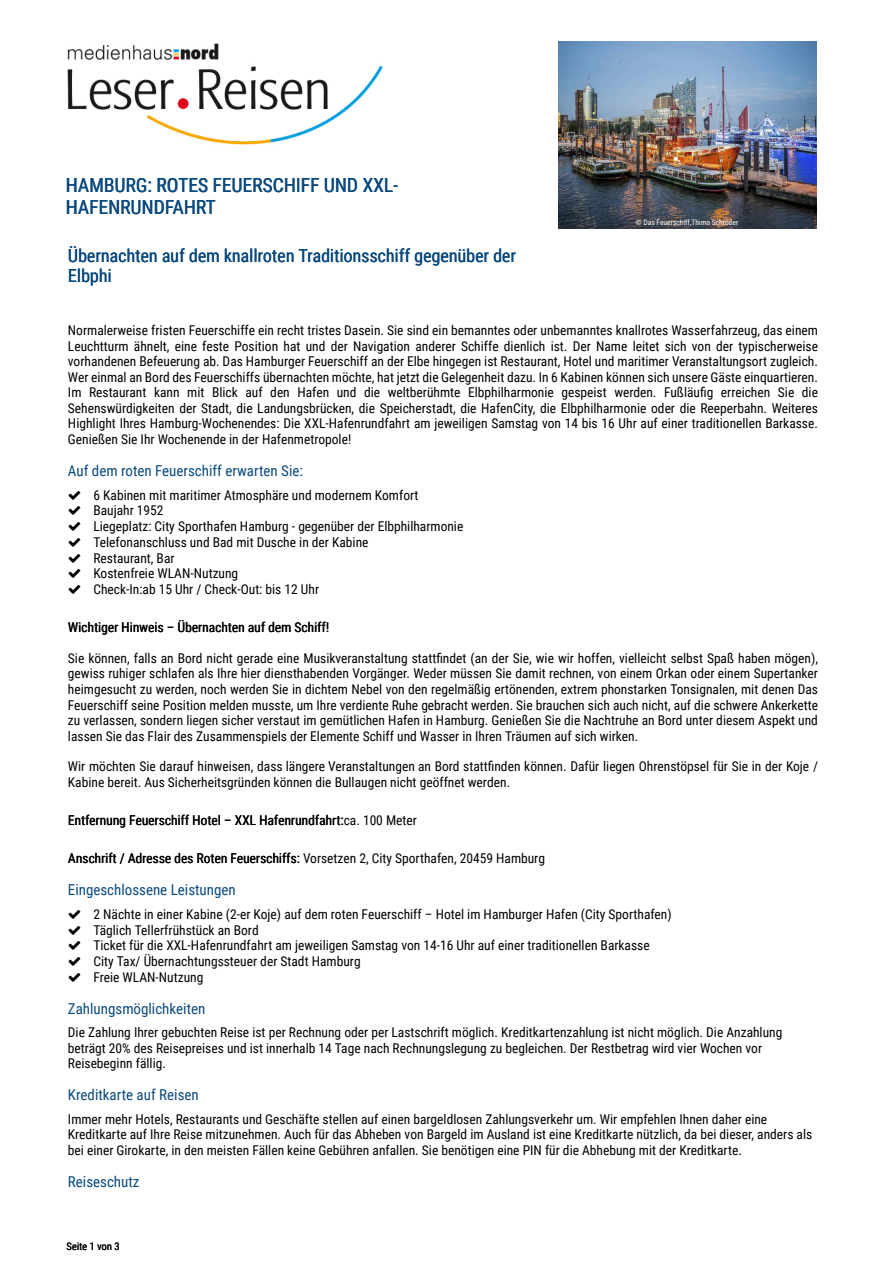
<style>
.page{position:relative;width:893px;height:1263px;background:#fff}
.page>*{position:absolute;margin:0;border:0;box-sizing:border-box;transform-origin:0 0}
.t1{font:19.5px/22.5px "Roboto Condensed";color:#0a4a7e}
.t2{font:18px/20.7px "Roboto Condensed";color:#0a4a7e}
.t3{font:15px "Roboto Condensed";color:#0a4a7e}
.t4{font:13.5px/15.6px "Roboto Condensed";color:#000}
.t5{font:10.5px "Roboto Condensed";color:#000}
.t6{font:7.5px "Roboto Condensed";color:#fff}
</style>
<div class="page">
<img style="left:67px;top:43px;width:316px;height:102px">
<img style="left:558px;top:41px;width:258px;height:188px">
<h1 class="t1" style="left:66px;top:175px;width:334px">HAMBURG: ROTES FEUERSCHIFF UND XXL-<br>HAFENRUNDFAHRT</h1>
<p class="t6" style="left:636px;top:219px;width:104px">© Das Feuerschiff,Thimo Schröder</p>
<h2 class="t2" style="left:68px;top:246px;width:450px">Übernachten auf dem knallroten Traditionsschiff gegenüber der<br>Elbphi</h2>
<p class="t4" style="left:68px;top:324px;width:752px;text-align:justify">Normalerweise fristen Feuerschiffe ein recht tristes Dasein. Sie sind ein bemanntes oder unbemanntes knallrotes Wasserfahrzeug, das einem Leuchtturm ähnelt, eine feste Position hat und der Navigation anderer Schiffe dienlich ist. Der Name leitet sich von der typischerweise vorhandenen Befeuerung ab. Das Hamburger Feuerschiff an der Elbe hingegen ist Restaurant, Hotel und maritimer Veranstaltungsort zugleich.<br>Wer einmal an Bord des Feuerschiffs übernachten möchte, hat jetzt die Gelegenheit dazu. In 6 Kabinen können sich unsere Gäste einquartieren.<br>Im Restaurant kann mit Blick auf den Hafen und die weltberühmte Elbphilharmonie gespeist werden. Fußläufig erreichen Sie die Sehenswürdigkeiten der Stadt, die Landungsbrücken, die Speicherstadt, die HafenCity, die Elbphilharmonie oder die Reeperbahn. Weiteres Highlight Ihres Hamburg-Wochenendes: Die XXL-Hafenrundfahrt am jeweiligen Samstag von 14 bis 16 Uhr auf einer traditionellen Barkasse.<br>Genießen Sie Ihr Wochenende in der Hafenmetropole!</p>
<p class="t3" style="left:68px;top:464px;width:236px">Auf dem roten Feuerschiff erwarten Sie:</p>
<p class="t4" style="left:93px;top:488px;width:371px">6 Kabinen mit maritimer Atmosphäre und modernem Komfort<br>Baujahr 1952<br>Liegeplatz: City Sporthafen Hamburg - gegenüber der Elbphilharmonie Telefonanschluss und Bad mit Dusche in der Kabine<br>Restaurant, Bar<br>Kostenfreie WLAN-Nutzung<br>Check-In:ab 15 Uhr / Check-Out: bis 12 Uhr</p>
<p class="t4" style="left:68px;top:621px;width:263px">Wichtiger Hinweis – Übernachten auf dem Schiff!</p>
<p class="t4" style="left:68px;top:651px;width:751px;text-align:justify">Sie können, falls an Bord nicht gerade eine Musikveranstaltung stattfindet (an der Sie, wie wir hoffen, vielleicht selbst Spaß haben mögen), gewiss ruhiger schlafen als Ihre hier diensthabenden Vorgänger. Weder müssen Sie damit rechnen, von einem Orkan oder einem Supertanker heimgesucht zu werden, noch werden Sie in dichtem Nebel von den regelmäßig ertönenden, extrem phonstarken Tonsignalen, mit denen Das Feuerschiff seine Position melden musste, um Ihre verdiente Ruhe gebracht werden. Sie brauchen sich auch nicht, auf die schwere Ankerkette zu verlassen, sondern liegen sicher verstaut im gemütlichen Hafen in Hamburg. Genießen Sie die Nachtruhe an Bord unter diesem Aspekt und lassen Sie das Flair des Zusammenspiels der Elemente Schiff und Wasser in Ihren Träumen auf sich wirken.</p>
<p class="t4" style="left:68px;top:760px;width:752px">Wir möchten Sie darauf hinweisen, dass längere Veranstaltungen an Bord stattfinden können. Dafür liegen Ohrenstöpsel für Sie in der Koje /<br>Kabine bereit. Aus Sicherheitsgründen können die Bullaugen nicht geöffnet werden.</p>
<p class="t4" style="left:68px;top:813px;width:350px">Entfernung Feuerschiff Hotel – XXL Hafenrundfahrt:ca. 100 Meter</p>
<p class="t4" style="left:68px;top:851px;width:478px">Anschrift / Adresse des Roten Feuerschiffs: Vorsetzen 2, City Sporthafen, 20459 Hamburg</p>
<p class="t3" style="left:68px;top:883px;width:169px">Eingeschlossene Leistungen</p>
<p class="t4" style="left:93px;top:907px;width:580px">2 Nächte in einer Kabine (2-er Koje) auf dem roten Feuerschiff – Hotel im Hamburger Hafen (City Sporthafen)<br>Täglich Tellerfrühstück an Bord<br>Ticket für die XXL-Hafenrundfahrt am jeweiligen Samstag von 14-16 Uhr auf einer traditionellen Barkasse City Tax/ Übernachtungssteuer der Stadt Hamburg<br>Freie WLAN-Nutzung</p>
<p class="t3" style="left:68px;top:1002px;width:139px">Zahlungsmöglichkeiten</p>
<p class="t4" style="left:68px;top:1026px;width:716px">Die Zahlung Ihrer gebuchten Reise ist per Rechnung oder per Lastschrift möglich. Kreditkartenzahlung ist nicht möglich. Die Anzahlung beträgt 20% des Reisepreises und ist innerhalb 14 Tage nach Rechnungslegung zu begleichen. Der Restbetrag wird vier Wochen vor<br>Reisebeginn fällig.</p>
<p class="t3" style="left:68px;top:1088px;width:132px">Kreditkarte auf Reisen</p>
<p class="t4" style="left:68px;top:1112px;width:746px">Immer mehr Hotels, Restaurants und Geschäfte stellen auf einen bargeldlosen Zahlungsverkehr um. Wir empfehlen Ihnen daher eine<br>Kreditkarte auf Ihre Reise mitzunehmen. Auch für das Abheben von Bargeld im Ausland ist eine Kreditkarte nützlich, da bei dieser, anders als bei einer Girokarte, in den meisten Fällen keine Gebühren anfallen. Sie benötigen eine PIN für die Abhebung mit der Kreditkarte.</p>
<p class="t3" style="left:68px;top:1175px;width:73px">Reiseschutz</p>
<p class="t5" style="left:66px;top:1242px;width:55px">Seite 1 von 3</p>
</div>
